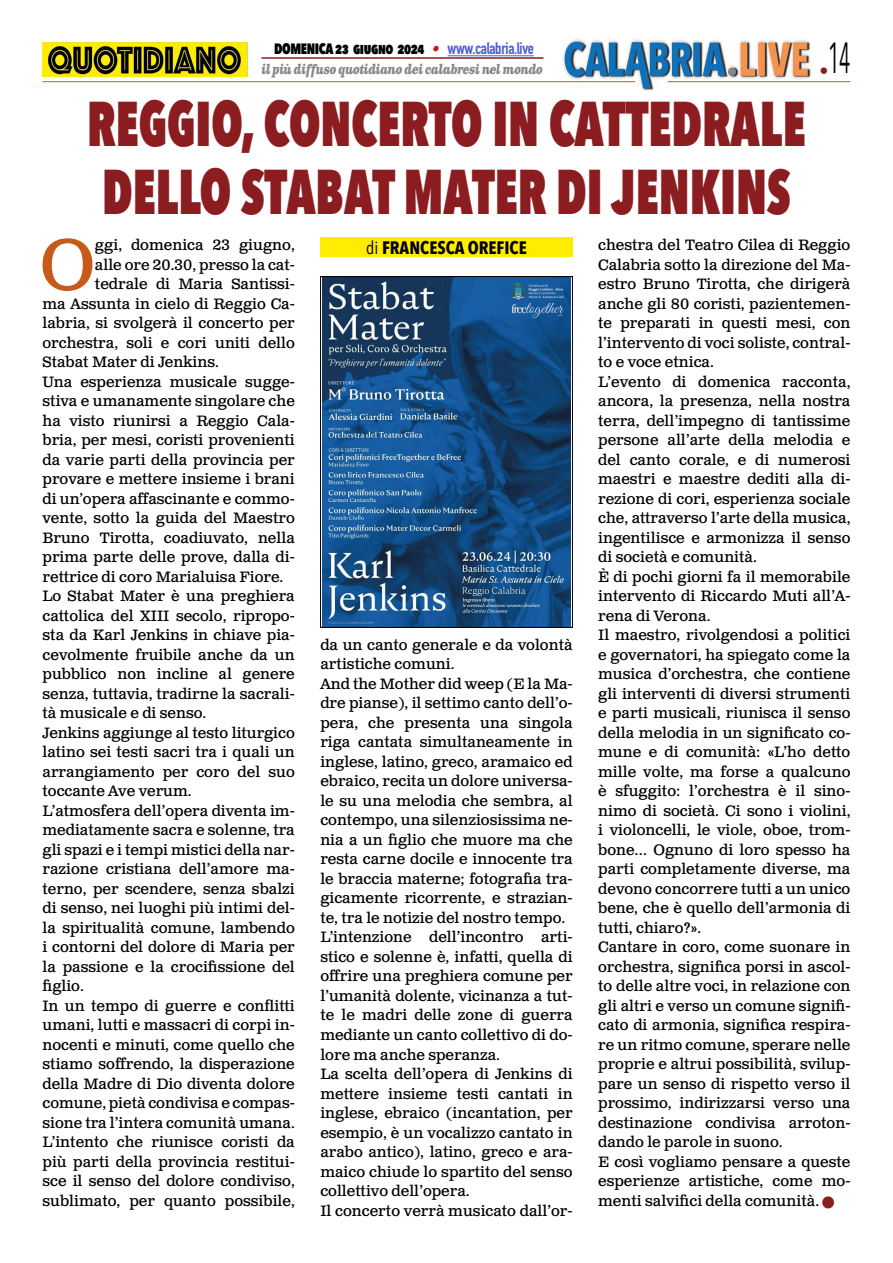
<style>
.page{position:relative;width:893px;height:1263px;background:#fff}
.page>*{position:absolute;margin:0;border:0;box-sizing:border-box;transform-origin:0 0}
.t1{font:71.25px "Clarendon Text Pro";color:#c85a19}
.t2{font:800 63px/67.5px "Avenir Next Condensed";color:#8b1c1f;scale:.78 1}
.t3{font:43.5px "Avenir Next Condensed";color:#000;scale:.55 1}
.t4{font:700 18px "Avenir Next Condensed";color:#000}
.t5{font:15px/19.5px "Clarendon Text Pro";color:#000}
.t6{font:800 15px "Avenir Next Condensed";letter-spacing:-.03em;color:#000;scale:.9 1}
.t7{font:italic 700 13.5px "Clarendon Text Pro";letter-spacing:-.05em;color:#878787;scale:.79 1}
.s1{font-family:"Clarendon Text Pro";font-weight:700;font-style:italic;color:#ca181a}
.s2{font-family:"DIN Condensed";font-weight:700;font-size:16.5px;color:#4f5cd6}
.s3{color:#8b1c1f}
.s4{font-weight:400}
</style>
<div class="page">
<img style="left:563px;top:39px;width:248px;height:51px">
<hr style="left:43px;top:81px;width:592px;height:1px;background:#c85a19">
<hr style="left:668px;top:81px;width:182px;height:1px;background:#c85a19">
<hr style="left:447px;top:55px;width:87px;height:1px;background:#4f5cd6">
<hr style="left:261px;top:57px;width:282px;height:2px;background:#8b1c1f">
<img style="left:43px;top:42px;width:204px;height:35px">
<div style="left:320px;top:238px;width:253px;height:19px;background:#ffed00"></div>
<img style="left:322px;top:278px;width:248px;height:348px">
<div style="left:320px;top:276px;width:253px;height:352px;border:1px solid #000"></div>
<h3 class="t3" style="left:820px;top:20px;width:58px"><sub>•</sub>14</h3>
<p class="t6" style="left:274px;top:39px;width:290px">DOMENICA 23 giugno 2024 <span class="s1">•</span> <span class="s2">www.calabria.live</span></p>
<p class="t7" style="left:261px;top:61px;width:358px">il più diffuso quotidiano dei calabresi nel mondo</p>
<h2 class="t2" style="left:87px;top:90px;width:922px">REGGIO, CONCERTO IN CATTEDRALE<br>DELLO STABAT MATER DI JENKINS</h2>
<h1 class="t1" style="left:40px;top:222px;width:56px">O</h1>
<p class="t5" style="left:95px;top:236px;width:201px">ggi, domenica 23 giugno,</p>
<p class="t5" style="left:598px;top:236px;width:254px">chestra del Teatro Cilea di Reggio<br>Calabria sotto la direzione del Ma&shy;estro Bruno Tirotta, che dirigerà anche gli 80 coristi, pazientemen&shy;te preparati in questi mesi, con l’intervento di voci soliste, contral&shy;to e voce etnica.<br>L’evento di domenica racconta, ancora, la presenza, nella nostra terra, dell’impegno di tantissime persone all’arte della melodia e del canto corale, e di numerosi maestri e maestre dediti alla di&shy;rezione di cori, esperienza sociale che, attraverso l’arte della musica, ingentilisce e armonizza il senso di società e comunità.<br>È di pochi giorni fa il memorabile intervento di Riccardo Muti all’A&shy;rena di Verona.<br>Il maestro, rivolgendosi a politici e governatori, ha spiegato come la musica d’orchestra, che contiene gli interventi di diversi strumenti e parti musicali, riunisca il senso della melodia in un significato co&shy;mune e di comunità: «L’ho detto mille volte, ma forse a qualcuno è sfuggito: l’orchestra è il sino&shy;nimo di società. Ci sono i violini, i violoncelli, le viole, oboe, trom&shy;bone… Ognuno di loro spesso ha parti completamente diverse, ma devono concorrere tutti a un unico bene, che è quello dell’armonia di tutti, chiaro?».<br>Cantare in coro, come suonare in orchestra, significa porsi in ascol&shy;to delle altre voci, in relazione con gli altri e verso un comune signifi&shy;cato di armonia, significa respira&shy;re un ritmo comune, sperare nelle proprie e altrui possibilità, svilup&shy;pare un senso di rispetto verso il prossimo, indirizzarsi verso una destinazione condivisa arroton&shy;dando le parole in suono.<br>E così vogliamo pensare a queste esperienze artistiche, come mo&shy;menti salvifici della comunità. <span class="s3">■</span></p>
<p class="t4" style="left:366px;top:237px;width:162px"><span class="s4">di</span> FRANCESCA OREFICE</p>
<p class="t5" style="left:95px;top:256px;width:201px">alle ore 20.30, presso la cat-</p>
<p class="t5" style="left:95px;top:275px;width:201px">tedrale di Maria Santissi-</p>
<p class="t5" style="left:43px;top:295px;width:254px">ma Assunta in cielo di Reggio Ca-</p>
<p class="t5" style="left:43px;top:314px;width:254px">labria, si svolgerà il concerto per</p>
<p class="t5" style="left:43px;top:334px;width:254px">orchestra, soli e cori uniti dello</p>
<p class="t5" style="left:43px;top:353px;width:178px">Stabat Mater di Jenkins.</p>
<p class="t5" style="left:43px;top:373px;width:254px">Una esperienza musicale sugge-</p>
<p class="t5" style="left:43px;top:392px;width:254px">stiva e umanamente singolare che</p>
<p class="t5" style="left:43px;top:412px;width:254px">ha visto riunirsi a Reggio Cala-</p>
<p class="t5" style="left:43px;top:431px;width:254px">bria, per mesi, coristi provenienti</p>
<p class="t5" style="left:43px;top:451px;width:254px">da varie parti della provincia per</p>
<p class="t5" style="left:43px;top:470px;width:254px">provare e mettere insieme i brani</p>
<p class="t5" style="left:43px;top:490px;width:254px">di un’opera affascinante e commo-</p>
<p class="t5" style="left:43px;top:509px;width:254px">vente, sotto la guida del Maestro</p>
<p class="t5" style="left:43px;top:529px;width:254px">Bruno Tirotta, coadiuvato, nella</p>
<p class="t5" style="left:43px;top:548px;width:254px">prima parte delle prove, dalla di-</p>
<p class="t5" style="left:43px;top:568px;width:242px">rettrice di coro Marialuisa Fiore.</p>
<p class="t5" style="left:43px;top:587px;width:254px">Lo Stabat Mater è una preghiera</p>
<p class="t5" style="left:43px;top:607px;width:254px">cattolica del XIII secolo, ripropo-</p>
<p class="t5" style="left:43px;top:626px;width:254px">sta da Karl Jenkins in chiave pia-</p>
<p class="t5" style="left:43px;top:646px;width:254px">cevolmente fruibile anche da un</p>
<p class="t5" style="left:43px;top:665px;width:254px">pubblico non incline al genere</p>
<p class="t5" style="left:43px;top:685px;width:254px">senza, tuttavia, tradirne la sacrali-</p>
<p class="t5" style="left:43px;top:704px;width:165px">tà musicale e di senso.</p>
<p class="t5" style="left:43px;top:724px;width:254px">Jenkins aggiunge al testo liturgico</p>
<p class="t5" style="left:43px;top:743px;width:254px">latino sei testi sacri tra i quali un</p>
<p class="t5" style="left:43px;top:763px;width:254px">arrangiamento per coro del suo</p>
<p class="t5" style="left:43px;top:782px;width:151px">toccante Ave verum.</p>
<p class="t5" style="left:43px;top:802px;width:254px">L’atmosfera dell’opera diventa im-</p>
<p class="t5" style="left:43px;top:821px;width:254px">mediatamente sacra e solenne, tra</p>
<p class="t5" style="left:43px;top:841px;width:254px">gli spazi e i tempi mistici della nar-</p>
<p class="t5" style="left:43px;top:860px;width:254px">razione cristiana dell’amore ma-</p>
<p class="t5" style="left:43px;top:880px;width:254px">terno, per scendere, senza sbalzi</p>
<p class="t5" style="left:43px;top:899px;width:254px">di senso, nei luoghi più intimi del-</p>
<p class="t5" style="left:43px;top:919px;width:254px">la spiritualità comune, lambendo</p>
<p class="t5" style="left:43px;top:938px;width:254px">i contorni del dolore di Maria per</p>
<p class="t5" style="left:43px;top:958px;width:254px">la passione e la crocifissione del</p>
<p class="t5" style="left:43px;top:977px;width:43px">figlio.</p>
<p class="t5" style="left:43px;top:997px;width:254px">In un tempo di guerre e conflitti</p>
<p class="t5" style="left:43px;top:1016px;width:254px">umani, lutti e massacri di corpi in-</p>
<p class="t5" style="left:43px;top:1036px;width:254px">nocenti e minuti, come quello che</p>
<p class="t5" style="left:43px;top:1055px;width:254px">stiamo soffrendo, la disperazione</p>
<p class="t5" style="left:43px;top:1075px;width:254px">della Madre di Dio diventa dolore</p>
<p class="t5" style="left:43px;top:1094px;width:254px">comune, pietà condivisa e compas-</p>
<p class="t5" style="left:43px;top:1114px;width:254px">sione tra l’intera comunità umana.</p>
<p class="t5" style="left:43px;top:1133px;width:254px">L’intento che riunisce coristi da</p>
<p class="t5" style="left:43px;top:1153px;width:254px">più parti della provincia restitui-</p>
<p class="t5" style="left:43px;top:1172px;width:254px">sce il senso del dolore condiviso,</p>
<p class="t5" style="left:43px;top:1192px;width:254px">sublimato, per quanto possibile,</p>
<p class="t5" style="left:320px;top:636px;width:254px">da un canto generale e da volontà artistiche comuni.<br>And the Mother did weep (E la Ma&shy;dre pianse), il settimo canto dell’o&shy;pera, che presenta una singola riga cantata simultaneamente in inglese, latino, greco, aramaico ed ebraico, recita un dolore universa&shy;le su una melodia che sembra, al contempo, una silenziosissima ne&shy;nia a un figlio che muore ma che resta carne docile e innocente tra le braccia materne; fotografia tra&shy;gicamente ricorrente, e strazian&shy;te, tra le notizie del nostro tempo.<br>L’intenzione dell’incontro arti&shy;stico e solenne è, infatti, quella di offrire una preghiera comune per l’umanità dolente, vicinanza a tut&shy;te le madri delle zone di guerra mediante un canto collettivo di do&shy;lore ma anche speranza.<br>La scelta dell’opera di Jenkins di mettere insieme testi cantati in inglese, ebraico (incantation, per esempio, è un vocalizzo cantato in arabo antico), latino, greco e ara&shy;maico chiude lo spartito del senso collettivo dell’opera.<br>Il concerto verrà musicato dall’or-</p>
</div>
